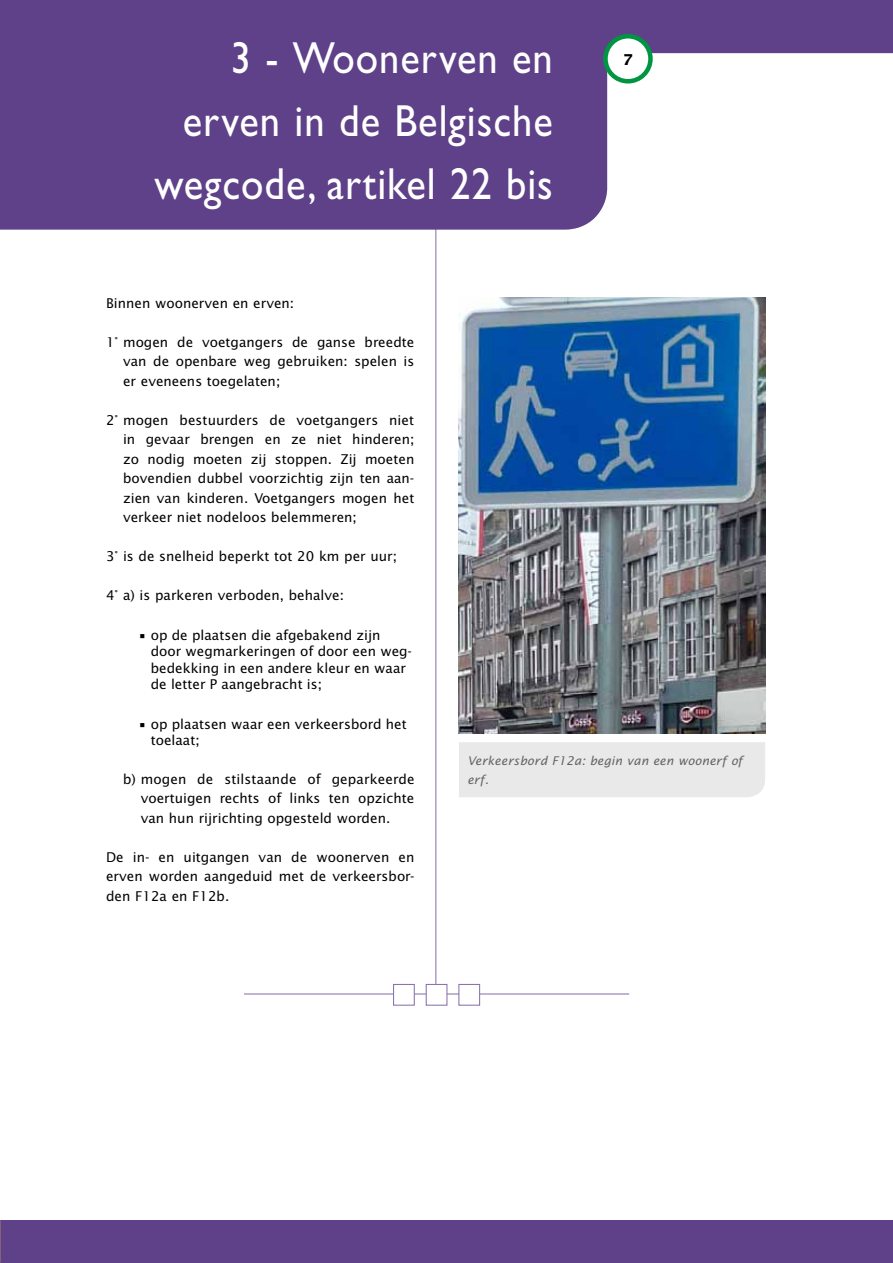
<style>
.page{position:relative;width:893px;height:1263px;background:#fff}
.page>*{position:absolute;margin:0;border:0;box-sizing:border-box;transform-origin:0 0}
.t1{font:45px/63px "Gill Sans Std";letter-spacing:.025em;color:#fff;text-align:right;scale:.9 1}
.t2{font:700 15px "Lucida Sans Std";color:#000}
.t3{font:13.5px/19.5px "Lucida Sans Std";color:#000;text-align:justify}
.t4{font:italic 12px/19.5px "Lucida Sans Std";letter-spacing:.015em;color:#646363}
</style>
<div class="page">
<hr style="left:435px;top:216px;width:1px;height:768px;background:#8972ab">
<svg style="left:0;top:0;width:893px;height:230px;fill:#5e4188"></svg>
<div style="left:0;top:1220px;width:893px;height:43px;background:#5e4188"></div>
<svg style="left:605px;top:36px;width:45px;height:45px"></svg>
<div style="left:603px;top:34px;width:50px;height:50px;border:4px solid #009641;border-radius:50%"></div>
<div style="left:459px;top:742px;width:306px;height:55px;background:#e9e9e9"></div>
<hr style="left:244px;top:993px;width:385px;height:1px;background:#8972ab">
<div style="left:393px;top:984px;width:22px;height:22px;background:#fff;border:1px solid #8972ab"></div>
<div style="left:426px;top:984px;width:21px;height:22px;background:#fff;border:1px solid #8972ab"></div>
<div style="left:458px;top:984px;width:22px;height:22px;background:#fff;border:1px solid #8972ab"></div>
<img style="left:459px;top:298px;width:306px;height:435px">
<h1 class="t1" style="left:154px;top:27px;width:444px">3 - Woonerven en erven in de Belgische wegcode, artikel 22 bis</h1>
<p class="t2" style="left:622px;top:51px;width:12px">7</p>
<p class="t3" style="left:106px;top:293px;width:190px">Binnen woonerven en erven:</p>
<p class="t3" style="left:123px;top:332px;width:293px;text-indent:-17px">1° mogen de voetgangers de ganse breedte van de openbare weg gebruiken: spelen is er eveneens toegelaten;</p>
<p class="t3" style="left:123px;top:410px;width:293px;text-indent:-17px">2° mogen bestuurders de voetgangers niet in gevaar brengen en ze niet hinderen; zo nodig moeten zij stoppen. Zij moeten bovendien dubbel voorzichtig zijn ten aan&shy;zien van kinderen. Voetgangers mogen het verkeer niet nodeloos belemmeren;</p>
<p class="t3" style="left:106px;top:547px;width:292px">3° is de snelheid beperkt tot 20 km per uur;</p>
<p class="t3" style="left:106px;top:586px;width:239px">4° a) is parkeren verboden, behalve:</p>
<p class="t3" style="left:151px;top:627px;width:263px;line-height:16.2px;text-align:left;text-indent:-13px">• op de plaatsen die afgebakend zijn door wegmarkeringen of door een weg&shy;bedekking in een andere kleur en waar de letter P aangebracht is;</p>
<p class="t3" style="left:151px;top:716px;width:258px;line-height:16.2px;text-indent:-13px">• op plaatsen waar een verkeersbord het toelaat;</p>
<p class="t3" style="left:141px;top:769px;width:275px;text-indent:-18px">b) mogen de stilstaande of geparkeerde voertuigen rechts of links ten opzichte van hun rijrichting opgesteld worden.</p>
<p class="t3" style="left:106px;top:847px;width:310px">De in- en uitgangen van de woonerven en erven worden aangeduid met de verkeersbor&shy;den F12a en F12b.</p>
<p class="t4" style="left:467px;top:751px;width:277px">Verkeersbord F12a: begin van een woonerf of erf.</p>
</div>
